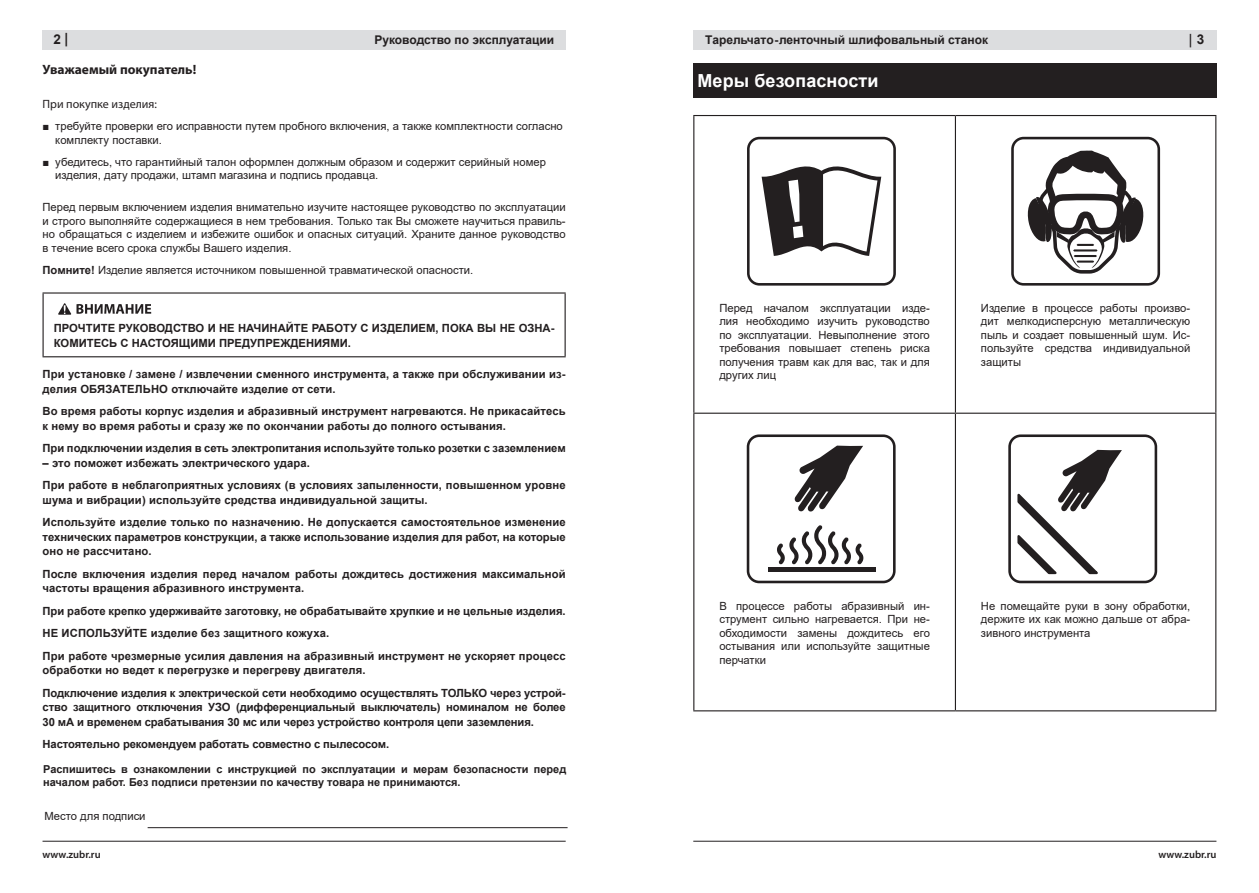
<style>
.page{position:relative;width:1259px;height:893px;background:#fff}
.page>*{position:absolute;margin:0;border:0;box-sizing:border-box;transform-origin:0 0}
.PosleSpis{font:700 18px "Arial";letter-spacing:.005em;color:#fff}
.t1{font:700 13.5px "Myriad Pro";color:#231f20}
.t2{font:700 13.5px "Arial";color:#231f20}
.t3{font:600 13.5px "Myriad Pro";color:#231f20}
.t4{font:700 12px "Arial";color:#231f20}
.t5{font:12px "Myriad Pro";color:#231f20}
.PosleSpis-2{font:700 11.25px/14.2px "Arial";letter-spacing:.01em;color:#231f20}
.PosleSpis_copy_3{font:11.25px/13.5px "Arial";color:#231f20;text-align:justify}
.PosleSpis-3{font:11.25px "Arial";color:#231f20}
.PosleSpis-4{font:700 11.25px "Arial";letter-spacing:-.01em;color:#231f20}
.Spisok_strelki_copy{font:11.25px "Arial";color:#231f20}
.PosleSpis-5{font:700 10.95px/13.5px "Arial";color:#231f20}
.t6{font:600 10.5px "Myriad Pro";color:#231f20}
.s1{font-family:"Myriad Pro"}
.s2{font-family:"Arial";font-weight:700}
.s3{font-family:"Times New Roman"}
.s4{font-weight:700}
</style>
<div class="page">
<div style="left:693px;top:30px;width:523px;height:20px;background:#dcdddf"></div>
<div style="left:43px;top:30px;width:523px;height:20px;background:#dcdddf"></div>
<hr style="left:693px;top:841px;width:523px;height:1px;background:#231f20">
<hr style="left:43px;top:841px;width:523px;height:1px;background:#231f20">
<hr style="left:43px;top:292px;width:523px;height:2px;background:#231f20">
<hr style="left:43px;top:294px;width:1px;height:62px;background:#231f20">
<hr style="left:564px;top:294px;width:2px;height:62px;background:#231f20">
<hr style="left:43px;top:356px;width:523px;height:1px;background:#231f20">
<svg style="left:58px;top:303px;width:93px;height:12px"></svg>
<div style="left:693px;top:64px;width:523px;height:34px;background:#231f20"></div>
<hr style="left:693px;top:115px;width:262px;height:1px;background:#231f20">
<hr style="left:693px;top:116px;width:1px;height:297px;background:#231f20">
<hr style="left:955px;top:115px;width:261px;height:1px;background:#231f20">
<hr style="left:955px;top:116px;width:1px;height:297px;background:#231f20">
<hr style="left:1215px;top:116px;width:1px;height:297px;background:#231f20">
<hr style="left:693px;top:413px;width:262px;height:1px;background:#231f20">
<hr style="left:693px;top:414px;width:1px;height:296px;background:#231f20">
<hr style="left:955px;top:413px;width:261px;height:1px;background:#231f20">
<hr style="left:955px;top:414px;width:1px;height:296px;background:#231f20">
<hr style="left:1215px;top:414px;width:1px;height:296px;background:#231f20">
<hr style="left:693px;top:710px;width:262px;height:1px;background:#231f20">
<hr style="left:955px;top:710px;width:261px;height:1px;background:#231f20">
<div style="left:747px;top:137px;width:149px;height:149px;border:3px solid #231f20;border-radius:11px"></div>
<svg style="left:761px;top:166px;width:120px;height:90px"></svg>
<svg style="left:1027px;top:151px;width:117px;height:123px"></svg>
<div style="left:1011px;top:137px;width:149px;height:149px;border:3px solid #231f20;border-radius:11px"></div>
<svg style="left:794px;top:446px;width:69px;height:66px"></svg>
<hr style="left:768px;top:567px;width:107px;height:4px;background:#231f20">
<svg style="left:777px;top:525px;width:86px;height:39px"></svg>
<div style="left:747px;top:434px;width:148px;height:149px;border:3px solid #231f20;border-radius:11px"></div>
<div style="left:1008px;top:434px;width:149px;height:149px;border:3px solid #231f20;border-radius:11px"></div>
<svg style="left:1017px;top:450px;width:105px;height:125px"></svg>
<hr style="left:148px;top:827px;width:419px;height:1px;background:#231f20">
<p class="t2" style="left:53px;top:30px;width:16px">2 <span class="s1">|</span></p>
<p class="t3" style="left:1189px;top:31px;width:17px">| <span class="s2">3</span></p>
<p class="t1" style="left:43px;top:61px;width:155px">Уважаемый покупатель!</p>
<p class="t5" style="left:43px;top:97px;width:116px">При покупке изделия:</p>
<p class="PosleSpis_copy_3" style="left:55px;top:119px;width:509px;text-indent:-13px"><span class="s3">■</span> требуйте проверки его исправности путем пробного включения, а также комплектности согласно комплекту поставки.</p>
<p class="PosleSpis_copy_3" style="left:55px;top:155px;width:492px;text-indent:-13px"><span class="s3">■</span> убедитесь, что гарантийный талон оформлен должным образом и содержит серийный номер изделия, дату продажи, штамп магазина и подпись продавца.</p>
<p class="PosleSpis_copy_3" style="left:43px;top:200px;width:524px">Перед первым включением изделия внимательно изучите настоящее руководство по эксплуатации и строго выполняйте содержащиеся в нем требования. Только так Вы сможете научиться правиль&shy;но обращаться с изделием и избежите ошибок и опасных ситуаций. Храните данное руководство в течение всего срока службы Вашего изделия.</p>
<p class="PosleSpis-3" style="left:43px;top:262px;width:432px"><span class="s4">Помните!</span> Изделие является источником повышенной травматической опасности.</p>
<p class="t4" style="left:374px;top:31px;width:181px">Руководство по эксплуатации</p>
<p class="t4" style="left:705px;top:31px;width:284px">Тарельчато-ленточный шлифовальный станок</p>
<p class="PosleSpis" style="left:697px;top:68px;width:182px">Меры безопасности</p>
<p class="PosleSpis-2" style="left:54px;top:321px;width:502px">ПРОЧТИТЕ РУКОВОДСТВО И НЕ НАЧИНАЙТЕ РАБОТУ С ИЗДЕЛИЕМ, ПОКА ВЫ НЕ ОЗНА-<br>КОМИТЕСЬ С НАСТОЯЩИМИ ПРЕДУПРЕЖДЕНИЯМИ.</p>
<p class="PosleSpis-2" style="left:43px;top:367px;width:524px">При установке / замене / извлечении сменного инструмента, а также при обслуживании из&shy;делия ОБЯЗАТЕЛЬНО отключайте изделие от сети.</p>
<p class="PosleSpis-2" style="left:43px;top:404px;width:525px">Во время работы корпус изделия и абразивный инструмент нагреваются. Не прикасайтесь к нему во время работы и сразу же по окончании работы до полного остывания.</p>
<p class="PosleSpis-2" style="left:43px;top:441px;width:524px">При подключении изделия в сеть электропитания используйте только розетки с заземлением</p>
<p class="PosleSpis-2" style="left:43px;top:456px;width:269px">– это поможет избежать электрического удара.</p>
<p class="PosleSpis-2" style="left:43px;top:478px;width:525px">При работе в неблагоприятных условиях (в условиях запыленности, повышенном уровне шума и вибрации) используйте средства индивидуальной защиты.</p>
<p class="PosleSpis-2" style="left:43px;top:515px;width:524px;text-align:justify">Используйте изделие только по назначению. Не допускается самостоятельное изменение технических параметров конструкции, а также использование изделия для работ, на которые оно не рассчитано.</p>
<p class="PosleSpis-2" style="left:43px;top:567px;width:525px">После включения изделия перед началом работы дождитесь достижения максимальной частоты вращения абразивного инструмента.</p>
<p class="PosleSpis-2" style="left:43px;top:604px;width:524px">При работе крепко удерживайте заготовку, не обрабатывайте хрупкие и не цельные изделия.</p>
<p class="PosleSpis-2" style="left:43px;top:626px;width:288px">НЕ ИСПОЛЬЗУЙТЕ изделие без защитного кожуха.</p>
<p class="PosleSpis-2" style="left:43px;top:649px;width:525px">При работе чрезмерные усилия давления на абразивный инструмент не ускоряет процесс обработки но ведет к перегрузке и перегреву двигателя.</p>
<p class="PosleSpis-2" style="left:43px;top:686px;width:525px;text-align:justify">Подключение изделия к электрической сети необходимо осуществлять ТОЛЬКО через устрой&shy;ство защитного отключения УЗО (дифференциальный выключатель) номиналом не более 30 мА и временем срабатывания 30 мс или через устройство контроля цепи заземления.</p>
<p class="PosleSpis-4" style="left:43px;top:736px;width:348px">Настоятельно рекомендуем работать совместно с пылесосом.</p>
<p class="PosleSpis-5" style="left:43px;top:762px;width:524px">Распишитесь в ознакомлении с инструкцией по эксплуатации и мерам безопасности перед началом работ. Без подписи претензии по качеству товара не принимаются.</p>
<p class="Spisok_strelki_copy" style="left:44px;top:808px;width:103px">Место для подписи</p>
<p class="PosleSpis_copy_3" style="left:719px;top:301px;width:212px">Перед началом эксплуатации изде&shy;лия необходимо изучить руководство по эксплуатации. Невыполнение этого требования повышает степень риска получения травм как для вас, так и для других лиц</p>
<p class="PosleSpis_copy_3" style="left:981px;top:301px;width:211px">Изделие в процессе работы произво&shy;дит мелкодисперсную металлическую пыль и создает повышенный шум. Ис&shy;пользуйте средства индивидуальной защиты</p>
<p class="PosleSpis_copy_3" style="left:719px;top:599px;width:212px">В процессе работы абразивный ин&shy;струмент сильно нагревается. При не&shy;обходимости замены дождитесь его остывания или используйте защитные перчатки</p>
<p class="PosleSpis_copy_3" style="left:981px;top:599px;width:211px">Не помещайте руки в зону обработки, держите их как можно дальше от абра&shy;зивного инструмента</p>
<p class="t6" style="left:43px;top:847px;width:60px">www.zubr.ru</p>
<p class="t6" style="left:1158px;top:847px;width:60px">www.zubr.ru</p>
</div>
